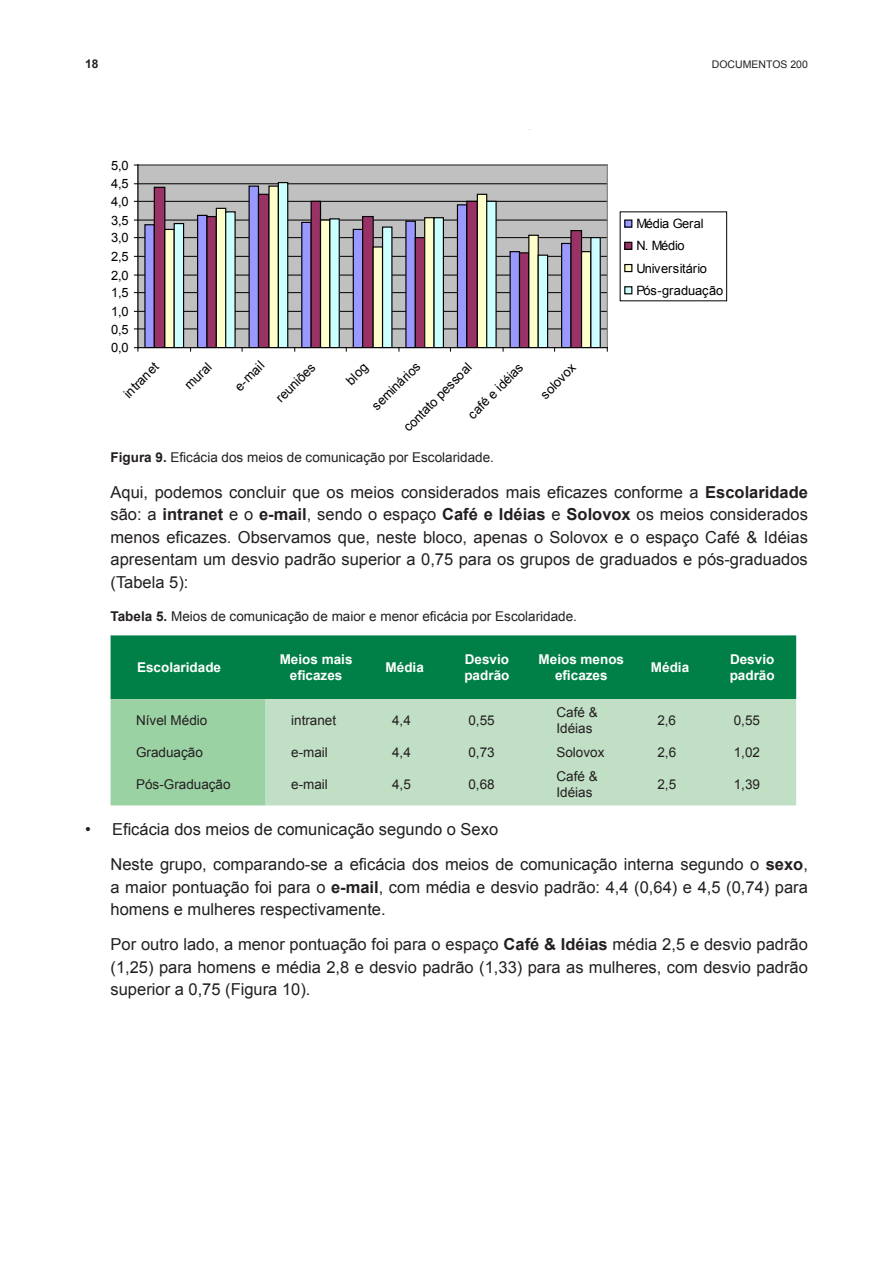
<style>
.page{position:relative;width:893px;height:1263px;background:#fff}
.page>*{position:absolute;margin:0;border:0;box-sizing:border-box;transform-origin:0 0}
.t1{font:16.5px/22.5px "Arial";color:#231f20;text-align:justify}
.t2{font:13.5px/16.2px "Arial";color:#231f20}
.t3{font:700 13.5px/16.2px "Arial";color:#fff;text-align:center}
.t4{font:12.9px/22.2px "Arial";letter-spacing:-.01em;color:#000}
.t5{font:700 12px "Arial";color:#231f20}
.t6{font:10.5px "Arial";color:#231f20}
.s1{font-weight:700}
</style>
<div class="page">
<svg style="left:133px;top:164px;width:595px;height:188px"></svg>
<svg style="left:111px;top:635px;width:685px;height:170px;background:#2b9660"></svg>
<div style="left:266px;top:699px;width:530px;height:106px;background:#c0dfc5"></div>
<p class="t5" style="left:85px;top:56px;width:15px">18</p>
<p class="t6" style="left:712px;top:58px;width:98px">DOCUMENTOS 200</p>
<p class="t4" style="left:111px;top:154px;width:19px">5,0</p>
<p class="t4" style="left:111px;top:173px;width:19px">4,5</p>
<p class="t4" style="left:111px;top:190px;width:19px">4,0</p>
<p class="t4" style="left:111px;top:209px;width:19px">3,5</p>
<p class="t4" style="left:111px;top:227px;width:19px">3,0</p>
<p class="t4" style="left:111px;top:245px;width:19px">2,5</p>
<p class="t4" style="left:111px;top:264px;width:19px">2,0</p>
<p class="t4" style="left:111px;top:282px;width:19px">1,5</p>
<p class="t4" style="left:111px;top:301px;width:19px">1,0</p>
<p class="t4" style="left:111px;top:318px;width:19px">0,5</p>
<p class="t4" style="left:111px;top:337px;width:19px">0,0</p>
<p class="t4" style="left:118px;top:388px;width:45px;rotate:-45deg">intranet</p>
<p class="t4" style="left:179px;top:379px;width:34px;rotate:-45deg">mural</p>
<p class="t4" style="left:229px;top:381px;width:37px;rotate:-45deg">e-mail</p>
<p class="t4" style="left:270px;top:392px;width:51px;rotate:-45deg">reuniões</p>
<p class="t4" style="left:341px;top:375px;width:26px;rotate:-45deg">blog</p>
<p class="t4" style="left:366px;top:400px;width:64px;rotate:-45deg">seminários</p>
<p class="t4" style="left:398px;top:421px;width:92px;rotate:-45deg">contato pessoal</p>
<p class="t4" style="left:462px;top:409px;width:73px;rotate:-45deg">café e idéias</p>
<p class="t4" style="left:535px;top:389px;width:45px;rotate:-45deg">solovox</p>
<p class="t4" style="left:636px;top:213px;width:88px">Média Geral<br>N. Médio<br>Universitário<br>Pós-graduação</p>
<p class="t2" style="left:111px;top:450px;width:385px"><span class="s1">Figura 9.</span> Eficácia dos meios de comunicação por Escolaridade.</p>
<p class="t1" style="left:111px;top:481px;width:699px">Aqui, podemos concluir que os meios considerados mais eficazes conforme a <span class="s1">Escolaridade </span>são: a <span class="s1">intranet</span> e o <span class="s1">e-mail</span>, sendo o espaço <span class="s1">Café e Idéias</span> e <span class="s1">Solovox</span> os meios considerados menos eficazes. Observamos que, neste bloco, apenas o Solovox e o espaço Café &amp; Idéias apresentam um desvio padrão superior a 0,75 para os grupos de graduados e pós-graduados (Tabela 5):</p>
<p class="t2" style="left:111px;top:608px;width:468px"><span class="s1">Tabela 5.</span> Meios de comunicação de maior e menor eficácia por Escolaridade.</p>
<p class="t3" style="left:137px;top:660px;width:86px">Escolaridade</p>
<p class="t3" style="left:280px;top:652px;width:74px">Meios mais eficazes</p>
<p class="t3" style="left:386px;top:660px;width:40px">Média</p>
<p class="t3" style="left:464px;top:652px;width:47px;text-align:left">Desvio padrão</p>
<p class="t3" style="left:539px;top:652px;width:87px">Meios menos eficazes</p>
<p class="t3" style="left:651px;top:660px;width:40px">Média</p>
<p class="t3" style="left:730px;top:652px;width:47px;text-align:left">Desvio padrão</p>
<p class="t2" style="left:136px;top:713px;width:73px">Nível Médio</p>
<p class="t2" style="left:291px;top:713px;width:47px">intranet</p>
<p class="t2" style="left:392px;top:713px;width:20px">4,4</p>
<p class="t2" style="left:468px;top:713px;width:28px">0,55</p>
<p class="t2" style="left:556px;top:704px;width:43px">Café &amp;<br>Idéias</p>
<p class="t2" style="left:657px;top:713px;width:20px">2,6</p>
<p class="t2" style="left:734px;top:713px;width:28px">0,55</p>
<p class="t2" style="left:136px;top:744px;width:68px">Graduação</p>
<p class="t2" style="left:291px;top:744px;width:38px">e-mail</p>
<p class="t2" style="left:392px;top:744px;width:20px">4,4</p>
<p class="t2" style="left:468px;top:744px;width:28px">0,73</p>
<p class="t2" style="left:556px;top:744px;width:50px">Solovox</p>
<p class="t2" style="left:657px;top:744px;width:20px">2,6</p>
<p class="t2" style="left:734px;top:744px;width:28px">1,02</p>
<p class="t2" style="left:136px;top:776px;width:96px">Pós-Graduação</p>
<p class="t2" style="left:291px;top:776px;width:38px">e-mail</p>
<p class="t2" style="left:392px;top:776px;width:20px">4,5</p>
<p class="t2" style="left:468px;top:776px;width:28px">0,68</p>
<p class="t2" style="left:556px;top:768px;width:43px">Café &amp;<br>Idéias</p>
<p class="t2" style="left:657px;top:776px;width:20px">2,5</p>
<p class="t2" style="left:734px;top:776px;width:28px">1,39</p>
<p class="t1" style="left:111px;top:811px;width:699px;line-height:35.2px;text-indent:-26px">• Eficácia dos meios de comunicação segundo o Sexo<br>Neste grupo, comparando-se a eficácia dos meios de comunicação interna segundo o <span class="s1">sexo</span>,</p>
<p class="t1" style="left:111px;top:876px;width:699px">a maior pontuação foi para o <span class="s1">e-mail</span>, com média e desvio padrão: 4,4 (0,64) e 4,5 (0,74) para homens e mulheres respectivamente.</p>
<p class="t1" style="left:111px;top:933px;width:699px">Por outro lado, a menor pontuação foi para o espaço <span class="s1">Café &amp; Idéias</span> média 2,5 e desvio padrão (1,25) para homens e média 2,8 e desvio padrão (1,33) para as mulheres, com desvio padrão superior a 0,75 (Figura 10).</p>
</div>
